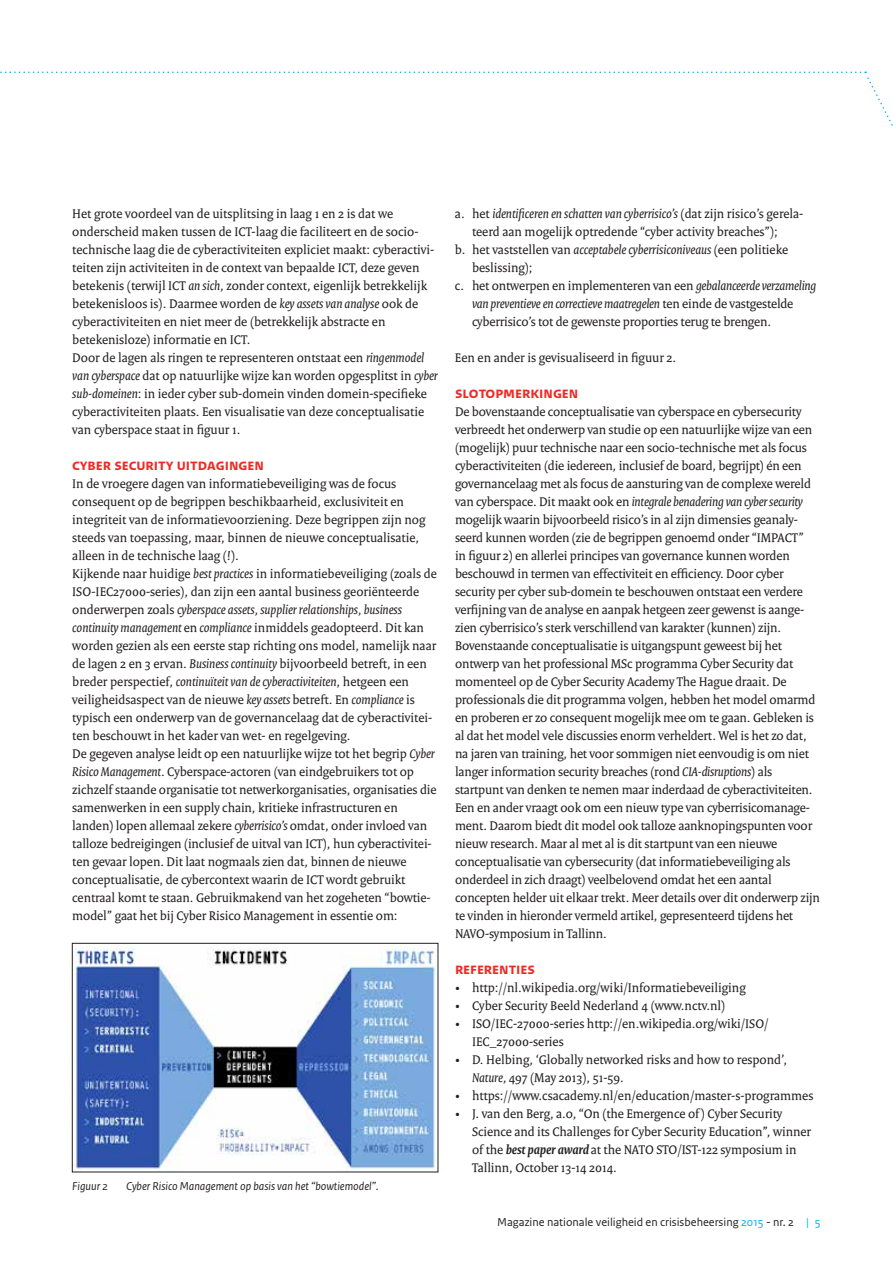
<style>
.page{position:relative;width:893px;height:1263px;background:#fff}
.page>*{position:absolute;margin:0;border:0;box-sizing:border-box;transform-origin:0 0}
.t1{font:700 16.5px "Rijksoverheid Sans Text";color:#ee2a23}
.t2{font:13.5px/18px "Rijksoverheid Serif";letter-spacing:-.005em;color:#231f20}
.t3{font:italic 13.5px "Rijksoverheid Serif";letter-spacing:-.01em;color:#231f20}
.t4{font:12px "Rijksoverheid Sans Text";color:#231f20}
.t5{font:italic 12px "Rijksoverheid Sans Text";color:#231f20}
.s1{font-style:italic}
.s2{font-style:normal}
.s3{font-weight:700;font-style:italic}
.s4{color:#00aeef}
</style>
<div class="page">
<svg style="left:0;top:72px;width:893px;height:54px"></svg>
<img style="left:74px;top:945px;width:362px;height:225px">
<div style="left:72px;top:943px;width:366px;height:229px;border:1px solid #231f20"></div>
<p class="t2" style="left:72px;top:204px;width:367px">Het grote voordeel van de uitsplitsing in laag 1 en 2 is dat we onderscheid maken tussen de ICT-laag die faciliteert en de socio&shy;technische laag die de cyberactiviteiten expliciet maakt: cyberactivi&shy;teiten zijn activiteiten in de context van bepaalde ICT, deze geven betekenis (terwijl ICT <span class="s1">an sich</span>, zonder context, eigenlijk betrekkelijk betekenisloos is). Daarmee worden de <span class="s1">key assets van analyse</span> ook de cyberactiviteiten en niet meer de (betrekkelijk abstracte en betekenisloze) informatie en ICT.<br>Door de lagen als ringen te representeren ontstaat een <span class="s1">ringenmodel van cyberspace</span> dat op natuurlijke wijze kan worden opgesplitst in <span class="s1">cyber sub-domeinen</span>: in ieder cyber sub-domein vinden domein-specifieke cyberactiviteiten plaats. Een visualisatie van deze conceptualisatie van cyberspace staat in figuur 1.</p>
<p class="t1" style="left:72px;top:455px;width:193px">Cyber security uitdagingen</p>
<p class="t2" style="left:72px;top:474px;width:366px">In de vroegere dagen van informatiebeveiliging was de focus consequent op de begrippen beschikbaarheid, exclusiviteit en integriteit van de informatievoorziening. Deze begrippen zijn nog steeds van toepassing, maar, binnen de nieuwe conceptualisatie, alleen in de technische laag (!).<br>Kijkende naar huidige <span class="s1">best practices</span> in informatiebeveiliging (zoals de ISO-IEC27000-series), dan zijn een aantal business georiënteerde onderwerpen zoals <span class="s1">cyberspace assets, supplier relationships, business continuity management</span> en <span class="s1">compliance</span> inmiddels geadopteerd. Dit kan worden gezien als een eerste stap richting ons model, namelijk naar de lagen 2 en 3 ervan. <span class="s1">Business continuity</span> bijvoorbeeld betreft, in een breder perspectief, <span class="s1">continuïteit van de cyberactiviteiten</span>, hetgeen een veiligheidsaspect van de nieuwe <span class="s1">key assets</span> betreft. En <span class="s1">compliance</span> is typisch een onderwerp van de governancelaag dat de cyberactivitei&shy;ten beschouwt in het kader van wet- en regelgeving.<br>De gegeven analyse leidt op een natuurlijke wijze tot het begrip <span class="s1">Cyber Risico Management</span>. Cyberspace-actoren (van eindgebruikers tot op zichzelf staande organisatie tot netwerkorganisaties, organisaties die samenwerken in een supply chain, kritieke infrastructuren en landen) lopen allemaal zekere <span class="s1">cyberrisico’s</span> omdat, onder invloed van talloze bedreigingen (inclusief de uitval van ICT), hun cyberactivitei&shy;ten gevaar lopen. Dit laat nogmaals zien dat, binnen de nieuwe conceptualisatie, de cybercontext waarin de ICT wordt gebruikt centraal komt te staan. Gebruikmakend van het zogeheten “bowtie&shy;model” gaat het bij Cyber Risico Management in essentie om:</p>
<p class="t5" style="left:72px;top:1179px;width:37px">Figuur 2</p>
<p class="t5" style="left:126px;top:1179px;width:254px">Cyber Risico Management op basis van het “bowtiemodel”.</p>
<p class="t3" style="left:455px;top:205px;width:350px"><span class="s2">a. het</span> identificeren en schatten van cyberrisico’s <span class="s2">(dat zijn risico’s gerela-</span></p>
<p class="t2" style="left:472px;top:222px;width:307px">teerd aan mogelijk optredende “cyber activity breaches”);</p>
<p class="t2" style="left:455px;top:240px;width:335px">b. het vaststellen van <span class="s1">acceptabele cyberrisiconiveaus</span> (een politieke</p>
<p class="t2" style="left:472px;top:258px;width:62px">beslissing);</p>
<p class="t2" style="left:455px;top:276px;width:363px">c. het ontwerpen en implementeren van een <span class="s1">gebalanceerde verzameling</span></p>
<p class="t3" style="left:472px;top:295px;width:323px">van preventieve en correctieve maatregelen <span class="s2">ten einde de vastgestelde</span></p>
<p class="t2" style="left:472px;top:312px;width:301px">cyberrisico’s tot de gewenste proporties terug te brengen.</p>
<p class="t2" style="left:455px;top:348px;width:223px">Een en ander is gevisualiseerd in figuur 2.</p>
<p class="t1" style="left:455px;top:383px;width:125px">Slotopmerkingen</p>
<p class="t2" style="left:455px;top:402px;width:366px">De bovenstaande conceptualisatie van cyberspace en cybersecurity verbreedt het onderwerp van studie op een natuurlijke wijze van een (mogelijk) puur technische naar een socio-technische met als focus cyberactiviteiten (die iedereen, inclusief de board, begrijpt) én een governancelaag met als focus de aansturing van de complexe wereld van cyberspace. Dit maakt ook en <span class="s1">integrale benadering van cyber security </span>mogelijk waarin bijvoorbeeld risico’s in al zijn dimensies geanaly&shy;seerd kunnen worden (zie de begrippen genoemd onder “IMPACT”<br>in figuur 2) en allerlei principes van governance kunnen worden beschouwd in termen van effectiviteit en efficiency. Door cyber security per cyber sub-domein te beschouwen ontstaat een verdere verfijning van de analyse en aanpak hetgeen zeer gewenst is aange&shy;zien cyberrisico’s sterk verschillend van karakter (kunnen) zijn.<br>Bovenstaande conceptualisatie is uitgangspunt geweest bij het ontwerp van het professional MSc programma Cyber Security dat momenteel op de Cyber Security Academy The Hague draait. De professionals die dit programma volgen, hebben het model omarmd en proberen er zo consequent mogelijk mee om te gaan. Gebleken is al dat het model vele discussies enorm verheldert. Wel is het zo dat, na jaren van training, het voor sommigen niet eenvoudig is om niet langer information security breaches (rond <span class="s1">CIA-disruptions</span>) als startpunt van denken te nemen maar inderdaad de cyberactiviteiten.<br>Een en ander vraagt ook om een nieuw type van cyberrisicomanage&shy;ment. Daarom biedt dit model ook talloze aanknopingspunten voor nieuw research. Maar al met al is dit startpunt van een nieuwe conceptualisatie van cybersecurity (dat informatiebeveiliging als onderdeel in zich draagt) veelbelovend omdat het een aantal concepten helder uit elkaar trekt. Meer details over dit onderwerp zijn te vinden in hieronder vermeld artikel, gepresenteerd tijdens het NAVO-symposium in Tallinn.</p>
<p class="t1" style="left:455px;top:959px;width:82px">Referenties</p>
<p class="t2" style="left:455px;top:978px;width:292px">• http://nl.wikipedia.org/wiki/Informatiebeveiliging</p>
<p class="t2" style="left:455px;top:996px;width:272px">• Cyber Security Beeld Nederland 4 (www.nctv.nl)</p>
<p class="t2" style="left:472px;top:1014px;width:298px;text-indent:-17px">• ISO/IEC-27000-series http://en.wikipedia.org/wiki/ISO/<br>IEC_27000-series</p>
<p class="t2" style="left:472px;top:1050px;width:317px;text-indent:-17px">• D. Helbing, ‘Globally networked risks and how to respond’,<br><span class="s1">Nature,</span> 497 (May 2013), 51-59.</p>
<p class="t2" style="left:455px;top:1086px;width:360px">• https://www.csacademy.nl/en/education/master-s-programmes</p>
<p class="t2" style="left:472px;top:1104px;width:340px;text-indent:-17px">• J. van den Berg, a.o, “On (the Emergence of ) Cyber Security Science and its Challenges for Cyber Security Education”, winner of the <span class="s3">best paper award</span> at the NATO STO/IST-122 symposium in Tallinn, October 13-14 2014.</p>
<p class="t4" style="left:497px;top:1215px;width:325px">Magazine nationale veiligheid en crisisbeheersing <span class="s4">2015</span> - nr. 2 <span class="s4">| 5</span></p>
</div>
